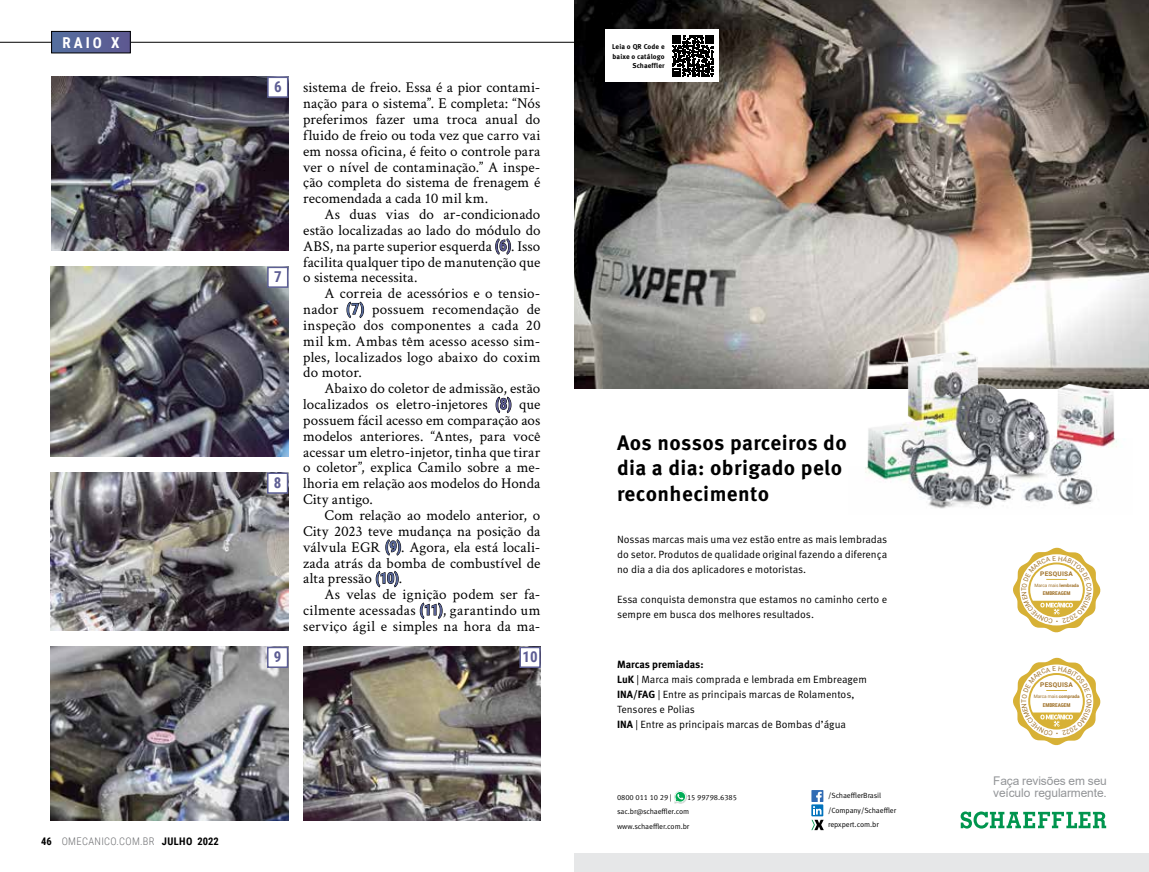
<style>
.page{position:relative;width:1149px;height:872px;background:#fff}
.page>*{position:absolute;margin:0;border:0;box-sizing:border-box;transform-origin:0 0}
.t1{font:700 21px/25.7px "Schaeffler Meta";letter-spacing:.02em;color:#000}
.t2{font:15px/15.9px "Crimson Text";letter-spacing:.01em;color:#000;text-align:justify}
.t3{font:700 15px "Roboto Condensed";color:#5e5e94}
.t4{font:700 15px "Roboto Condensed";color:#fff}
.t5{font:12px/12.5px "Arial";letter-spacing:-.01em;color:#939598}
.t6{font:10.5px/15px "Schaeffler Meta";color:#000}
.t7{font:300 10.5px "Roboto Condensed";letter-spacing:.035em;color:#6d6e71}
.t8{font:7.5px/14.4px "Schaeffler Meta";letter-spacing:-.01em;color:#000}
.t9{font:700 7.05px/9.9px "Schaeffler Meta";letter-spacing:.02em;color:#000;text-align:right}
.t10{font:700 6.6px "Roboto";letter-spacing:.03em;color:#a0722a}
.t11{font:700 6.3px "Roboto";letter-spacing:.03em;color:#a0722a}
.t12{font:700 5.4px "Roboto Condensed";letter-spacing:-.01em;color:#a0722a}
.t13{font:700 5.1px "Roboto Condensed";letter-spacing:-.01em;color:#a0722a}
.t14{font:4.65px "Roboto";letter-spacing:-.01em;color:#a0722a}
.t15{font:4.5px "Roboto";letter-spacing:-.01em;color:#a0722a}
.s1{font-family:"Roboto Condensed";font-weight:700}
.s2{font-weight:700;color:#000}
.s3{font-weight:700}
</style>
<div class="page">
<hr style="left:0;top:42px;width:574px;height:1px;background:#000">
<div style="left:52px;top:31px;width:78px;height:22px;background:#596498"></div>
<div style="left:51px;top:31px;width:79px;height:22px;border:1px solid #000"></div>
<img style="left:51px;top:472px;width:237px;height:159px">
<img style="left:51px;top:646px;width:237px;height:175px">
<img style="left:303px;top:646px;width:237px;height:175px">
<svg style="left:518px;top:646px;width:23px;height:22px"></svg>
<svg style="left:266px;top:472px;width:23px;height:22px"></svg>
<svg style="left:266px;top:646px;width:23px;height:22px"></svg>
<img style="left:51px;top:267px;width:237px;height:189px">
<svg style="left:266px;top:266px;width:23px;height:23px"></svg>
<img style="left:51px;top:77px;width:237px;height:174px">
<svg style="left:266px;top:76px;width:23px;height:23px"></svg>
<img style="left:574px;top:0;width:574px;height:388px">
<img style="left:674px;top:794px;width:13px;height:10px">
<svg style="left:674px;top:790px;width:12px;height:13px"></svg>
<svg style="left:811px;top:790px;width:12px;height:40px"></svg>
<div style="left:605px;top:30px;width:72px;height:52px;background:#fff"></div>
<div style="left:666px;top:30px;width:52px;height:52px;background:#fff"></div>
<svg style="left:672px;top:35px;width:41px;height:42px"></svg>
<div style="left:574px;top:853px;width:574px;height:19px;background:#e6e7e8"></div>
<img style="left:848px;top:328px;width:284px;height:181px">
<svg style="left:960px;top:811px;width:145px;height:17px"></svg>
<svg style="left:1013px;top:658px;width:86px;height:87px"></svg>
<svg style="left:1013px;top:548px;width:86px;height:84px"></svg>
<p class="t4" style="left:62px;top:32px;width:59px">RAIO X</p>
<p class="t3" style="left:274px;top:76px;width:9px">6</p>
<p class="t3" style="left:274px;top:266px;width:9px">7</p>
<p class="t3" style="left:274px;top:472px;width:9px">8</p>
<p class="t3" style="left:274px;top:646px;width:9px">9</p>
<p class="t2" style="left:303px;top:79px;width:239px">sistema de freio. Essa é a pior contami&shy;nação para o sistema”. E completa: “Nós preferimos fazer uma troca anual do fluido de freio ou toda vez que carro vai em nossa oficina, é feito o controle para ver o nível de contaminação.” A inspe&shy;ção completa do sistema de frenagem é recomendada a cada 10 mil km.</p>
<p class="t2" style="left:303px;top:206px;width:239px;text-indent:21px">As duas vias do ar-condicionado estão localizadas ao lado do módulo do ABS, na parte superior esquerda <span class="s1">(6)</span>. Isso facilita qualquer tipo de manutenção que o sistema necessita.</p>
<p class="t2" style="left:303px;top:285px;width:239px;text-indent:21px">A correia de acessórios e o tensio&shy;nador <span class="s1">(7)</span> possuem recomendação de inspeção dos componentes a cada 20 mil km. Ambas têm acesso acesso sim&shy;ples, localizados logo abaixo do coxim do motor.</p>
<p class="t2" style="left:303px;top:380px;width:239px;text-indent:21px">Abaixo do coletor de admissão, estão localizados os eletro-injetores <span class="s1">(8)</span> que possuem fácil acesso em comparação aos modelos anteriores. “Antes, para você acessar um eletro-injetor, tinha que tirar o co letor”, explica Camilo sobre a me&shy;lhoria em relação aos modelos do Honda City antigo.</p>
<p class="t2" style="left:303px;top:506px;width:239px;text-indent:21px">Com relação ao modelo anterior, o City 2023 teve mudança na posição da válvula EGR <span class="s1">(9)</span>. Agora, ela está locali&shy;zada atrás da bomba de combustível de alta pressão <span class="s1">(10)</span>.</p>
<p class="t2" style="left:303px;top:586px;width:239px;text-indent:21px">As velas de ignição podem ser fa&shy;cilmente acessadas <span class="s1">(11)</span>, garantindo um serviço ágil e simples na hora da ma-</p>
<p class="t3" style="left:522px;top:646px;width:17px">10</p>
<p class="t7" style="left:41px;top:834px;width:179px"><span class="s2">46</span> OMECANICO.COM.BR <span class="s2">JULHO 2022</span></p>
<p class="t9" style="left:612px;top:41px;width:54px">Leia o QR Code e baixe o catálogo<br>Schaeffler</p>
<h1 class="t1" style="left:617px;top:430px;width:231px">Aos nossos parceiros do dia a dia: obrigado pelo reconhecimento</h1>
<p class="t6" style="left:617px;top:532px;width:272px;text-align:justify">Nossas marcas mais uma vez estão entre as mais lembradas do setor. Produtos de qualidade original fazendo a diferença no dia a dia dos aplicadores e motoristas.</p>
<p class="t6" style="left:617px;top:591px;width:271px">Essa conquista demonstra que estamos no caminho certo e sempre em busca dos melhores resultados.</p>
<p class="t6" style="left:617px;top:656px;width:251px"><span class="s3">Marcas premiadas:<br>LuK</span> | Marca mais comprada e lembrada em Embreagem <span class="s3">INA/FAG</span> | Entre as principais marcas de Rolamentos, Tensores e Polias<br><span class="s3">INA</span> | Entre as principais marcas de Bombas d’água</p>
<p class="t8" style="left:617px;top:790px;width:121px;text-indent:70px">15 99798.6385 sac.br@schaeffler.com www.schaeffler.com.br</p>
<p class="t8" style="left:827px;top:788px;width:70px">/SchaefflerBrasil /Company/Schaeffler repxpert.com.br</p>
<p class="t8" style="left:617px;top:790px;width:56px">0800 011 10 29 |</p>
<p class="t11" style="left:1039px;top:570px;width:34px">PESQUISA</p>
<p class="t15" style="left:1033px;top:582px;width:46px">Marca mais <span class="s3">lembrada</span></p>
<p class="t13" style="left:1042px;top:590px;width:29px">EMBREAGEM</p>
<p class="t10" style="left:1039px;top:680px;width:34px">PESQUISA</p>
<p class="t14" style="left:1033px;top:693px;width:47px">Marca mais <span class="s3">comprada</span></p>
<p class="t12" style="left:1042px;top:701px;width:29px">EMBREAGEM</p>
<p class="t5" style="left:992px;top:774px;width:115px">Faça revisões em seu veículo regularmente.</p>
</div>
